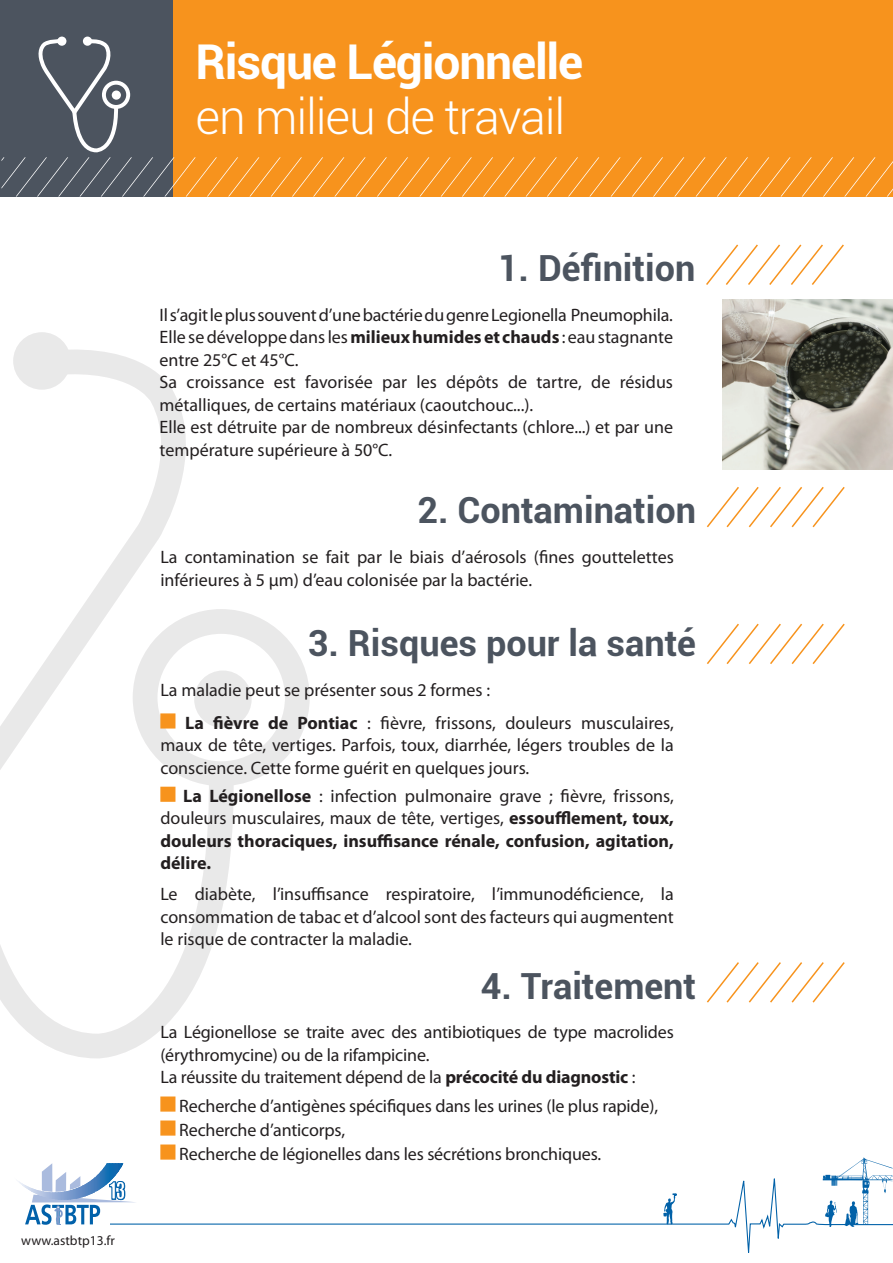
<style>
.page{position:relative;width:893px;height:1263px;background:#fff}
.page>*{position:absolute;margin:0;border:0;box-sizing:border-box;transform-origin:0 0}
.t1{font:700 48px "Roboto";letter-spacing:-.025em;color:#fff}
.t2{font:300 48px "Roboto";letter-spacing:-.025em;color:#fff}
.t3{font:700 36px "Roboto";color:#4c545f}
.t4{font:18px/22.5px "Myriad Pro";color:#231f20}
.t5{font:700 18px/22.5px "Myriad Pro";color:#231f20;text-align:justify}
.t6{font:13.5px "Myriad Pro";color:#231f20}
.s1{font-weight:700}
.s2{font-weight:400}
</style>
<div class="page">
<div style="left:13px;top:332px;width:58px;height:58px;background:#e9e9e9;border-radius:50%"></div>
<svg style="left:208px;top:609px;width:102px;height:176px"></svg>
<svg style="left:0;top:344px;width:208px;height:429px"></svg>
<svg style="left:0;top:773px;width:235px;height:285px"></svg>
<div style="left:0;top:0;width:893px;height:197px;background:#f7931d"></div>
<div style="left:0;top:0;width:172px;height:197px;background:#4c545f"></div>
<svg style="left:1px;top:38px;width:892px;height:159px"></svg>
<svg style="left:137px;top:1178px;width:671px;height:74px"></svg>
<hr style="left:849px;top:1224px;width:44px;height:1px;background:#0161a8">
<svg style="left:808px;top:1157px;width:84px;height:70px"></svg>
<svg style="left:663px;top:1194px;width:13px;height:30px"></svg>
<svg style="left:18px;top:1163px;width:119px;height:62px"></svg>
<hr style="left:892px;top:0;width:1px;height:94px;background:#4c545f">
<svg style="left:706px;top:244px;width:138px;height:41px"></svg>
<svg style="left:707px;top:487px;width:138px;height:41px"></svg>
<div style="left:160px;top:713px;width:15px;height:15px;background:#f7931d;border:2px solid #f7931d"></div>
<div style="left:160px;top:787px;width:15px;height:15px;background:#f7931d;border:2px solid #f7931d"></div>
<svg style="left:707px;top:623px;width:138px;height:41px"></svg>
<div style="left:160px;top:1096px;width:15px;height:15px;background:#f7931d;border:2px solid #f7931d"></div>
<div style="left:160px;top:1120px;width:15px;height:15px;background:#f7931d;border:2px solid #f7931d"></div>
<div style="left:160px;top:1144px;width:15px;height:15px;background:#f7931d;border:2px solid #f7931d"></div>
<svg style="left:707px;top:962px;width:138px;height:41px"></svg>
<img style="left:723px;top:300px;width:170px;height:169px">
<h1 class="t1" style="left:196px;top:28px;width:389px">Risque Légionnelle</h1>
<h1 class="t2" style="left:196px;top:84px;width:371px">en milieu de travail</h1>
<p class="t6" style="left:21px;top:1232px;width:95px">www.astbtp13.fr</p>
<h2 class="t3" style="left:498px;top:243px;width:199px">1. Définition</h2>
<p class="t4" style="left:160px;top:303px;width:515px">Il s’agit le plus souvent d’une bactérie du genre Legionella Pneumophila.<br>Elle se développe dans les <span class="s1">milieux humides et chauds</span> : eau stagnante entre 25°C et 45°C.<br>Sa croissance est favorisée par les dépôts de tartre, de résidus métalliques, de certains matériaux (caoutchouc...).<br>Elle est détruite par de nombreux désinfectants (chlore...) et par une température supérieure à 50°C.</p>
<h2 class="t3" style="left:417px;top:485px;width:280px">2. Contamination</h2>
<p class="t4" style="left:160px;top:545px;width:515px">La contamination se fait par le biais d’aérosols (fines gouttelettes inférieures à 5 µm) d’eau colonisée par la bactérie.</p>
<h2 class="t3" style="left:308px;top:618px;width:390px">3. Risques pour la santé</h2>
<p class="t4" style="left:185px;top:673px;width:490px;line-height:32.5px;text-indent:-25px">La maladie peut se présenter sous 2 formes :<br><span class="s1">La fièvre de Pontiac</span> : fièvre, frissons, douleurs musculaires,</p>
<p class="t4" style="left:160px;top:733px;width:515px">maux de tête, vertiges. Parfois, toux, diarrhée, légers troubles de la conscience. Cette forme guérit en quelques jours.</p>
<p class="t5" style="left:160px;top:784px;width:515px;text-indent:23px">La Légionellose <span class="s2">: infection pulmonaire grave ; fièvre, frissons, douleurs musculaires, maux de tête, vertiges,</span> essoufflement, toux, douleurs thoraciques, insuffisance rénale, confusion, agitation, délire.</p>
<p class="t4" style="left:160px;top:883px;width:515px;text-align:justify">Le diabète, l’insuffisance respiratoire, l’immunodéficience, la consommation de tabac et d’alcool sont des facteurs qui augmentent le risque de contracter la maladie.</p>
<h2 class="t3" style="left:481px;top:960px;width:217px">4. Traitement</h2>
<p class="t4" style="left:160px;top:1021px;width:515px">La Légionellose se traite avec des antibiotiques de type macrolides (érythromycine) ou de la rifampicine.<br>La réussite du traitement dépend de la <span class="s1">précocité du diagnostic</span> :</p>
<p class="t4" style="left:179px;top:1093px;width:480px;line-height:24px">Recherche d’antigènes spécifiques dans les urines (le plus rapide),<br>Recherche d’anticorps,<br>Recherche de légionelles dans les sécrétions bronchiques.</p>
</div>
